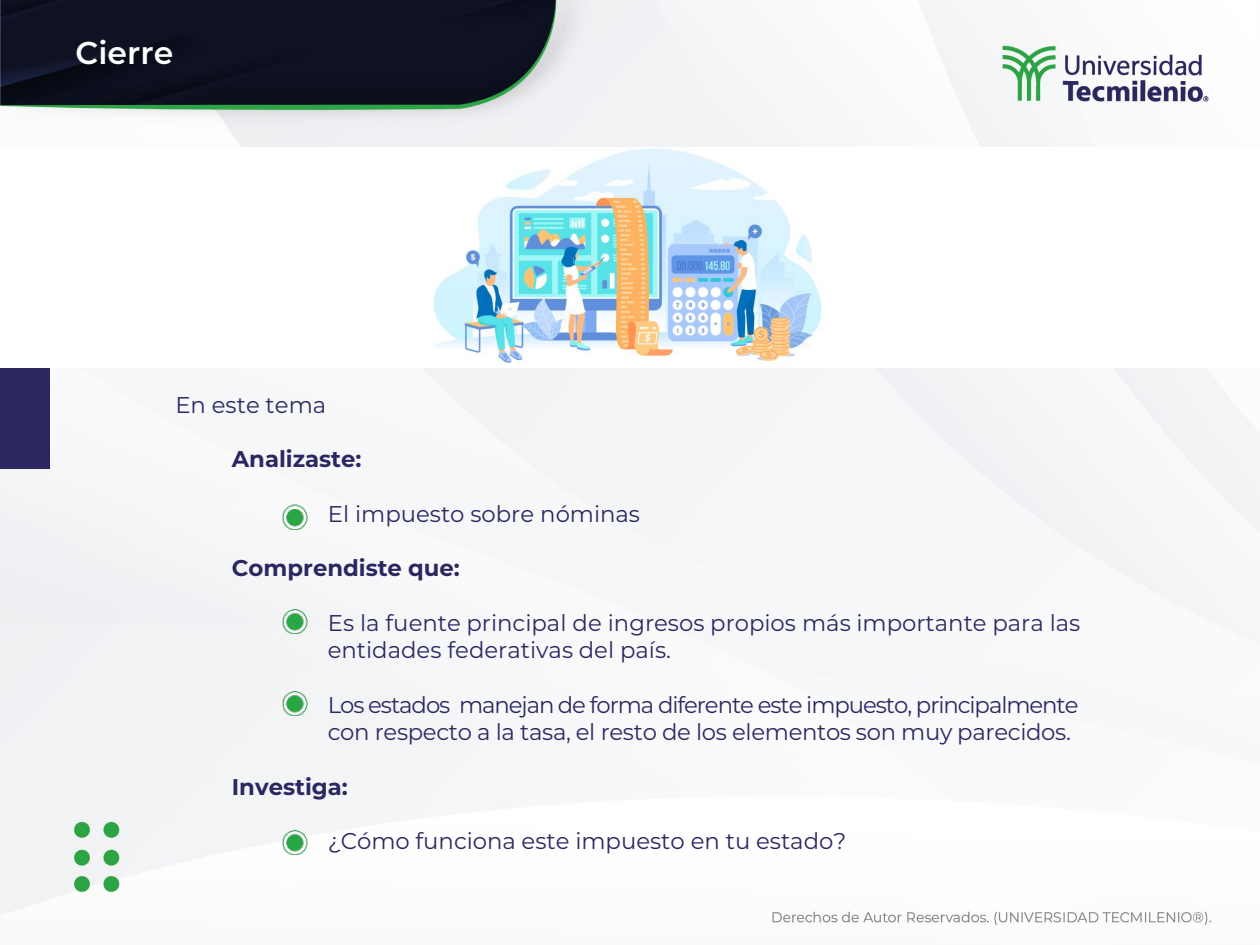
<style>
.page{position:relative;width:1260px;height:945px;background:#fff}
.page>*{position:absolute;margin:0;border:0;box-sizing:border-box;transform-origin:0 0}
.t1{font:600 31.5px "Montserrat";color:#fff}
.t2{font:22.75px/27.3px "Montserrat";color:#2b2861}
.t3{font:22.75px/27.3px "Montserrat";letter-spacing:-.045em;color:#2b2861}
.t4{font:700 22.75px "Montserrat";color:#2b2861}
.s1{font-family:"Arial"}
</style>
<div class="page">
<img style="left:0;top:0;width:1260px;height:925px">
<div style="left:0;top:368px;width:49px;height:101px;background:#2b2861"></div>
<img style="left:0;top:147px;width:1260px;height:221px">
<img style="left:242px;top:483px;width:81px;height:46px">
<img style="left:242px;top:587px;width:81px;height:46px">
<img style="left:242px;top:669px;width:81px;height:47px">
<img style="left:242px;top:808px;width:81px;height:47px">
<h1 class="t1" style="left:76px;top:31px;width:99px">Cierre</h1>
<p class="t2" style="left:175px;top:390px;width:152px">En este tema</p>
<p class="t4" style="left:232px;top:443px;width:131px">Analizaste:</p>
<p class="t2" style="left:288px;top:499px;width:353px"><span class="s1">•</span> El impuesto sobre nóminas</p>
<p class="t4" style="left:232px;top:552px;width:230px">Comprendiste que:</p>
<p class="t2" style="left:328px;top:609px;width:754px;text-indent:-39px"><span class="s1">•</span> Es la fuente principal de ingresos propios más importante para las entidades federativas del país.</p>
<p class="t3" style="left:328px;top:690px;width:752px;text-indent:-39px"><span class="s1">•</span> Los estados manejan de forma diferente este impuesto, principalmente con respecto a la tasa, el resto de los elementos son muy parecidos.</p>
<p class="t4" style="left:232px;top:770px;width:118px">Investiga:</p>
<p class="t2" style="left:288px;top:827px;width:559px"><span class="s1">•</span> ¿Cómo funciona este impuesto en tu estado?</p>
</div>
